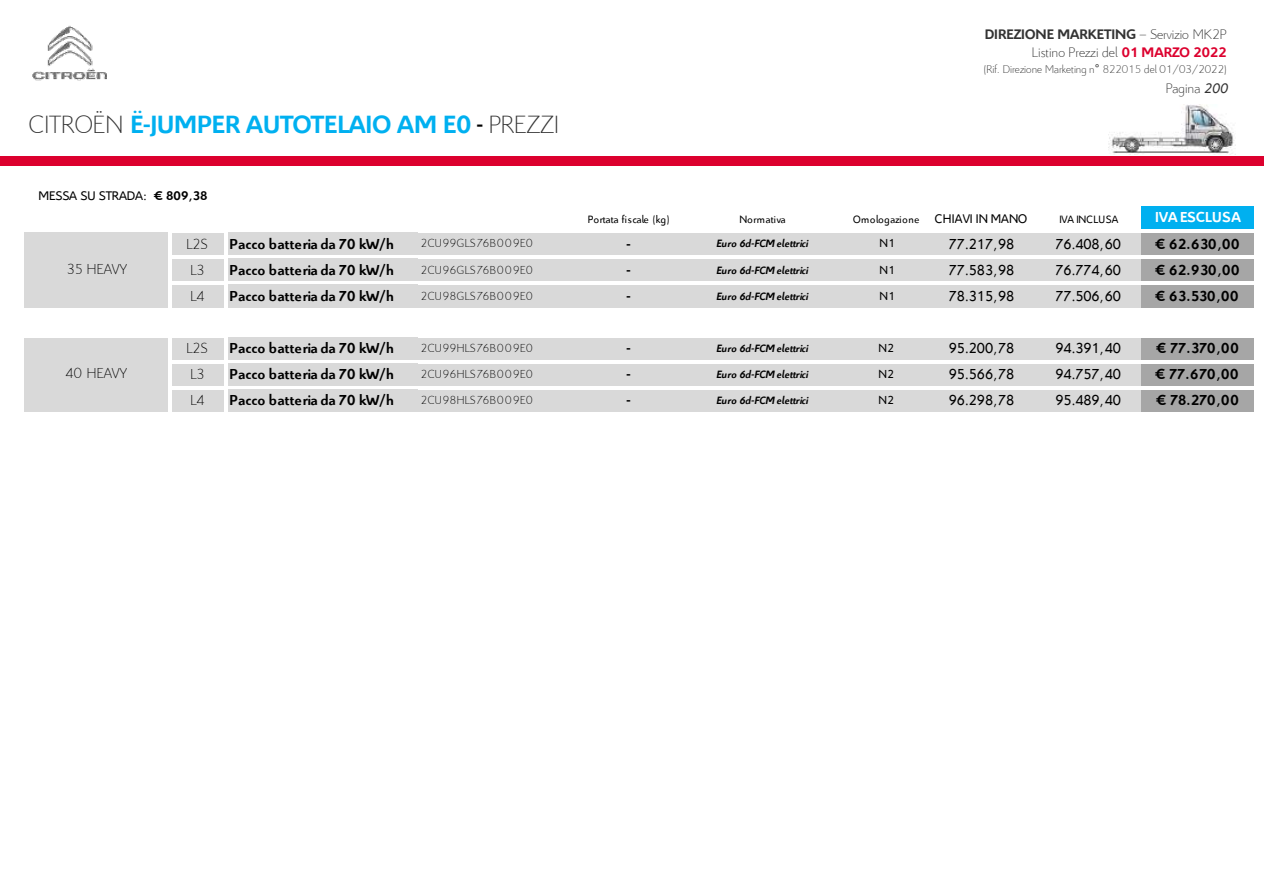
<style>
.page{position:relative;width:1264px;height:893px;background:#fff}
.page>*{position:absolute;margin:0;border:0;box-sizing:border-box;transform-origin:0 0}
.t1{font:700 27px "Citroen";color:#00b0f0}
.t2{font:700 15.6px "Citroen";letter-spacing:.01em;color:#000}
.t3{font:15.6px "Citroen";letter-spacing:-.01em;color:#000}
.t4{font:300 15.6px "Citroen";letter-spacing:-.005em;color:#000}
.t5{font:700 15.6px "Citroen";letter-spacing:.015em;color:#fff}
.t6{font:300 15px/18px "Citroen";color:#333;text-align:right}
.t7{font:13.5px "Citroen";letter-spacing:-.005em;color:#000}
.t8{font:300 12.45px "Citroen";letter-spacing:.05em;color:#000}
.t9{font:12.45px "Citroen";letter-spacing:.035em;color:#000}
.t10{font:300 12px "Citroen";letter-spacing:.005em;color:#333}
.t11{font:italic 700 11.55px "Citroen";letter-spacing:.005em;color:#000}
.t12{font:11.55px "Citroen";letter-spacing:.02em;color:#000}
.t13{font:11.55px "Citroen";letter-spacing:.065em;color:#000}
.s1{font-weight:700}
.s2{font-weight:700;color:#dc002e}
.s3{font-family:"Arial";font-weight:400}
.s4{color:#404040}
.s5{font-weight:300;color:#333}
.s6{font-weight:400;color:#000}
.s7{font-weight:400;font-style:italic}
.s8{font-size:13.5px}
</style>
<div class="page">
<img style="left:32px;top:25px;width:75px;height:56px">
<div style="left:0;top:156px;width:1263px;height:9px;background:#dc002e"></div>
<img style="left:1108px;top:105px;width:127px;height:49px">
<div style="left:1140px;top:207px;width:113px;height:25px;background:#00b0f0"></div>
<div style="left:24px;top:231px;width:1117px;height:79px;background:#d9d9d9"></div>
<div style="left:1140px;top:231px;width:113px;height:79px;background:#a6a6a6"></div>
<div style="left:24px;top:335px;width:1117px;height:79px;background:#d9d9d9"></div>
<div style="left:1140px;top:335px;width:113px;height:79px;background:#a6a6a6"></div>
<hr style="left:23px;top:231px;width:145px;height:1px;background:#fff">
<hr style="left:171px;top:230px;width:56px;height:3px;background:#fff">
<hr style="left:227px;top:230px;width:190px;height:2px;background:#fff">
<hr style="left:171px;top:256px;width:56px;height:3px;background:#fff">
<hr style="left:227px;top:256px;width:190px;height:2px;background:#fff">
<hr style="left:171px;top:282px;width:56px;height:3px;background:#fff">
<hr style="left:227px;top:282px;width:190px;height:2px;background:#fff">
<hr style="left:25px;top:308px;width:202px;height:3px;background:#fff">
<hr style="left:227px;top:308px;width:190px;height:2px;background:#fff">
<hr style="left:25px;top:334px;width:202px;height:3px;background:#fff">
<hr style="left:227px;top:334px;width:190px;height:2px;background:#fff">
<hr style="left:171px;top:360px;width:56px;height:3px;background:#fff">
<hr style="left:227px;top:360px;width:190px;height:2px;background:#fff">
<hr style="left:171px;top:386px;width:56px;height:3px;background:#fff">
<hr style="left:227px;top:386px;width:190px;height:2px;background:#fff">
<hr style="left:23px;top:308px;width:2px;height:29px;background:#fff">
<hr style="left:25px;top:412px;width:202px;height:2px;background:#fff">
<hr style="left:227px;top:412px;width:190px;height:2px;background:#fff">
<hr style="left:168px;top:230px;width:3px;height:184px;background:#fff">
<hr style="left:224px;top:233px;width:3px;height:181px;background:#fff">
<hr style="left:417px;top:230px;width:836px;height:3px;background:#fff">
<hr style="left:417px;top:256px;width:836px;height:3px;background:#fff">
<hr style="left:417px;top:282px;width:836px;height:3px;background:#fff">
<hr style="left:417px;top:308px;width:836px;height:3px;background:#fff">
<hr style="left:417px;top:334px;width:836px;height:3px;background:#fff">
<hr style="left:417px;top:360px;width:836px;height:3px;background:#fff">
<hr style="left:417px;top:386px;width:836px;height:3px;background:#fff">
<hr style="left:417px;top:412px;width:836px;height:2px;background:#fff">
<p class="t6" style="left:984px;top:25px;width:243px"><span class="s1">DIREZIONE MARKETING</span> – Servizio MK2P<br>Listino Prezzi del <span class="s2">01 MARZO 2022</span></p>
<p class="t10" style="left:983px;top:61px;width:244px">(Rif. Direzione Marketing n<span class="s3">°</span> <span class="s4">822015</span> del 01/03/2022)</p>
<h1 class="t1" style="left:29px;top:106px;width:531px"><span class="s5">CITROËN</span> Ë-JUMPER AUTOTELAIO AM E0 <span class="s6">-</span> <span class="s5">PREZZI</span></h1>
<p class="t7" style="left:38px;top:186px;width:171px">MESSA SU STRADA: <span class="s1">€ 809,38</span></p>
<p class="t6" style="left:1165px;top:79px;width:64px">Pagina <span class="s7">200</span></p>
<p class="t12" style="left:587px;top:212px;width:83px">Portata fiscale (kg)</p>
<p class="t12" style="left:739px;top:212px;width:47px">Normativa</p>
<p class="t13" style="left:853px;top:212px;width:175px">Omologazione <span class="s8">CHIAVI IN MANO</span></p>
<p class="t12" style="left:1059px;top:212px;width:60px">IVA INCLUSA</p>
<p class="t5" style="left:1154px;top:207px;width:87px">IVA ESCLUSA</p>
<p class="t4" style="left:67px;top:258px;width:62px">35 HEAVY</p>
<p class="t4" style="left:66px;top:362px;width:63px">40 HEAVY</p>
<p class="t4" style="left:186px;top:233px;width:23px">L2S</p>
<p class="t2" style="left:229px;top:233px;width:166px">Pacco batteria da 70 kW/h</p>
<p class="t8" style="left:420px;top:235px;width:113px">2CU99GLS76B009E0</p>
<p class="t2" style="left:626px;top:233px;width:5px">-</p>
<p class="t11" style="left:716px;top:236px;width:93px">Euro 6d-FCM elettrici</p>
<p class="t9" style="left:879px;top:235px;width:17px">N1</p>
<p class="t3" style="left:948px;top:233px;width:67px">77.217,98</p>
<p class="t3" style="left:1055px;top:233px;width:67px">76.408,60</p>
<p class="t2" style="left:1154px;top:233px;width:86px">€ 62.630,00</p>
<p class="t4" style="left:190px;top:259px;width:16px">L3</p>
<p class="t2" style="left:229px;top:259px;width:166px">Pacco batteria da 70 kW/h</p>
<p class="t8" style="left:420px;top:261px;width:113px">2CU96GLS76B009E0</p>
<p class="t2" style="left:626px;top:259px;width:5px">-</p>
<p class="t11" style="left:716px;top:262px;width:93px">Euro 6d-FCM elettrici</p>
<p class="t9" style="left:879px;top:261px;width:17px">N1</p>
<p class="t3" style="left:948px;top:259px;width:67px">77.583,98</p>
<p class="t3" style="left:1055px;top:259px;width:67px">76.774,60</p>
<p class="t2" style="left:1154px;top:259px;width:86px">€ 62.930,00</p>
<p class="t4" style="left:190px;top:285px;width:16px">L4</p>
<p class="t2" style="left:229px;top:285px;width:166px">Pacco batteria da 70 kW/h</p>
<p class="t8" style="left:420px;top:287px;width:113px">2CU98GLS76B009E0</p>
<p class="t2" style="left:626px;top:285px;width:5px">-</p>
<p class="t11" style="left:716px;top:288px;width:93px">Euro 6d-FCM elettrici</p>
<p class="t9" style="left:879px;top:287px;width:17px">N1</p>
<p class="t3" style="left:948px;top:285px;width:67px">78.315,98</p>
<p class="t3" style="left:1055px;top:285px;width:67px">77.506,60</p>
<p class="t2" style="left:1154px;top:285px;width:85px">€ 63.530,00</p>
<p class="t4" style="left:186px;top:337px;width:23px">L2S</p>
<p class="t2" style="left:229px;top:337px;width:166px">Pacco batteria da 70 kW/h</p>
<p class="t8" style="left:420px;top:339px;width:113px">2CU99HLS76B009E0</p>
<p class="t2" style="left:626px;top:337px;width:5px">-</p>
<p class="t11" style="left:716px;top:340px;width:93px">Euro 6d-FCM elettrici</p>
<p class="t9" style="left:878px;top:340px;width:17px">N2</p>
<p class="t3" style="left:948px;top:338px;width:67px">95.200,78</p>
<p class="t3" style="left:1055px;top:338px;width:67px">94.391,40</p>
<p class="t2" style="left:1155px;top:337px;width:84px">€ 77.370,00</p>
<p class="t4" style="left:190px;top:363px;width:16px">L3</p>
<p class="t2" style="left:229px;top:363px;width:166px">Pacco batteria da 70 kW/h</p>
<p class="t8" style="left:420px;top:365px;width:113px">2CU96HLS76B009E0</p>
<p class="t2" style="left:626px;top:363px;width:5px">-</p>
<p class="t11" style="left:716px;top:366px;width:93px">Euro 6d-FCM elettrici</p>
<p class="t9" style="left:878px;top:366px;width:17px">N2</p>
<p class="t3" style="left:948px;top:364px;width:67px">95.566,78</p>
<p class="t3" style="left:1055px;top:364px;width:67px">94.757,40</p>
<p class="t2" style="left:1154px;top:363px;width:85px">€ 77.670,00</p>
<p class="t4" style="left:190px;top:389px;width:16px">L4</p>
<p class="t2" style="left:229px;top:389px;width:166px">Pacco batteria da 70 kW/h</p>
<p class="t8" style="left:420px;top:391px;width:113px">2CU98HLS76B009E0</p>
<p class="t2" style="left:626px;top:389px;width:5px">-</p>
<p class="t11" style="left:716px;top:392px;width:93px">Euro 6d-FCM elettrici</p>
<p class="t9" style="left:878px;top:392px;width:17px">N2</p>
<p class="t3" style="left:948px;top:390px;width:67px">96.298,78</p>
<p class="t3" style="left:1055px;top:390px;width:67px">95.489,40</p>
<p class="t2" style="left:1155px;top:389px;width:84px">€ 78.270,00</p>
</div>
